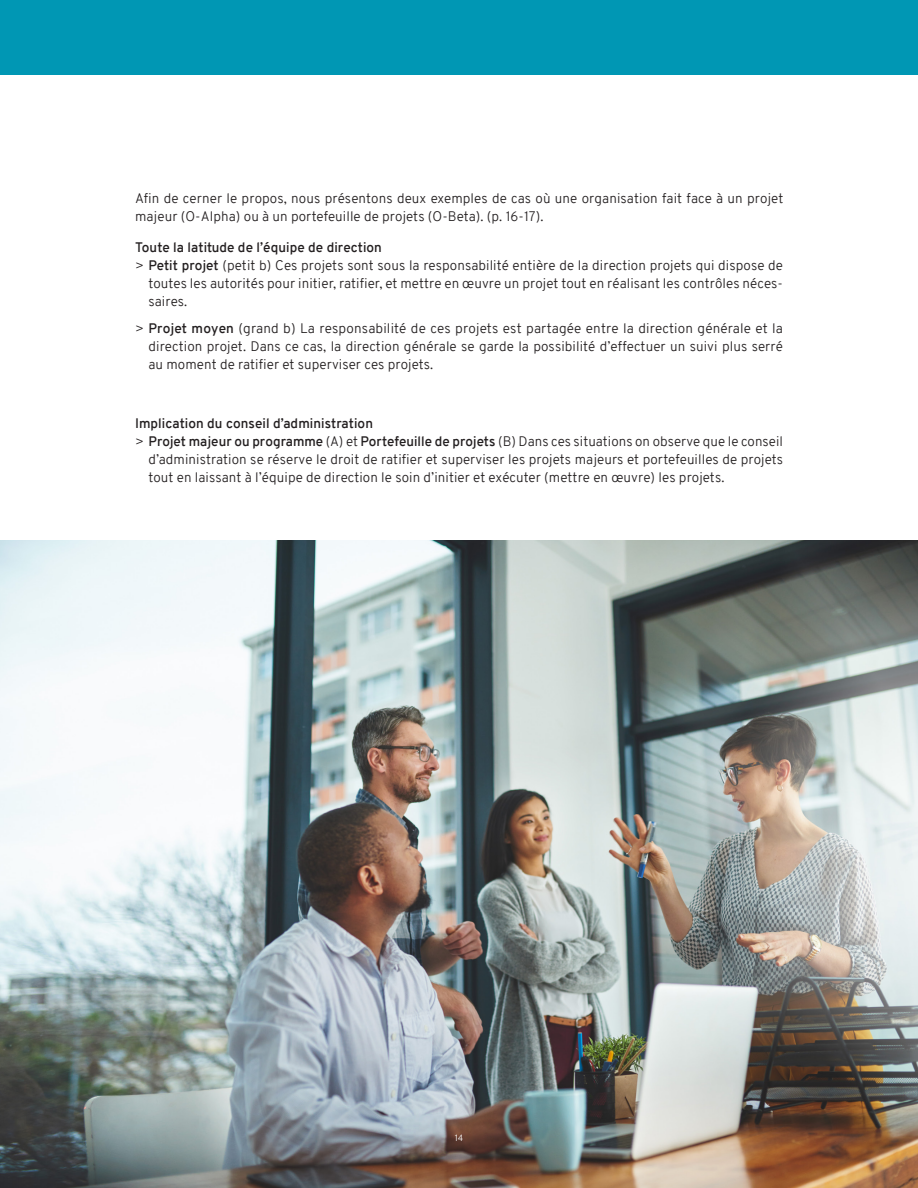
<style>
.page{position:relative;width:918px;height:1188px;background:#fff}
.page>*{position:absolute;margin:0;border:0;box-sizing:border-box;transform-origin:0 0}
.texte_courant{font:300 13.5px/18px "Overpass";letter-spacing:.005em;color:#231f20;text-align:justify}
.texte_courant-2{font:600 13.5px "Overpass";letter-spacing:.005em;color:#231f20}
.t1{font:300 9px "Overpass";color:#fff}
.s1{font-weight:600}
</style>
<div class="page">
<div style="left:0;top:0;width:918px;height:74px;background:#0097b4"></div>
<img style="left:0;top:540px;width:918px;height:648px">
<p class="texte_courant" style="left:135px;top:189px;width:650px">Afin de cerner le propos, nous présentons deux exemples de cas où une organisation fait face à un projet majeur (O-Alpha) ou à un portefeuille de projets (O-Beta). (p. 16-17).</p>
<p class="texte_courant-2" style="left:135px;top:238px;width:248px">Toute la latitude de l’équipe de direction</p>
<p class="texte_courant" style="left:148px;top:256px;width:636px;text-indent:-14px">&gt; <span class="s1">Petit projet</span> (petit b) Ces projets sont sous la responsabilité entière de la direction projets qui dispose de toutes les autorités pour initier, ratifier, et mettre en œuvre un projet tout en réalisant les contrôles néces&shy;saires.</p>
<p class="texte_courant" style="left:148px;top:319px;width:636px;text-indent:-14px">&gt; <span class="s1">Projet moyen</span> (grand b) La responsabilité de ces projets est partagée entre la direction générale et la direction projet. Dans ce cas, la direction générale se garde la possibilité d’effectuer un suivi plus serré au moment de ratifier et superviser ces projets.</p>
<p class="texte_courant-2" style="left:135px;top:413px;width:240px">Implication du conseil d’administration</p>
<p class="texte_courant" style="left:148px;top:432px;width:636px;text-indent:-14px">&gt; <span class="s1">Projet majeur ou programme</span> (A) et <span class="s1">Portefeuille de projets</span> (B) Dans ces situations on observe que le conseil d’administration se réserve le droit de ratifier et superviser les projets majeurs et portefeuilles de projets tout en laissant à l’équipe de direction le soin d’initier et exécuter (mettre en œuvre) les projets.</p>
<p class="t1" style="left:455px;top:1131px;width:10px">14</p>
</div>
